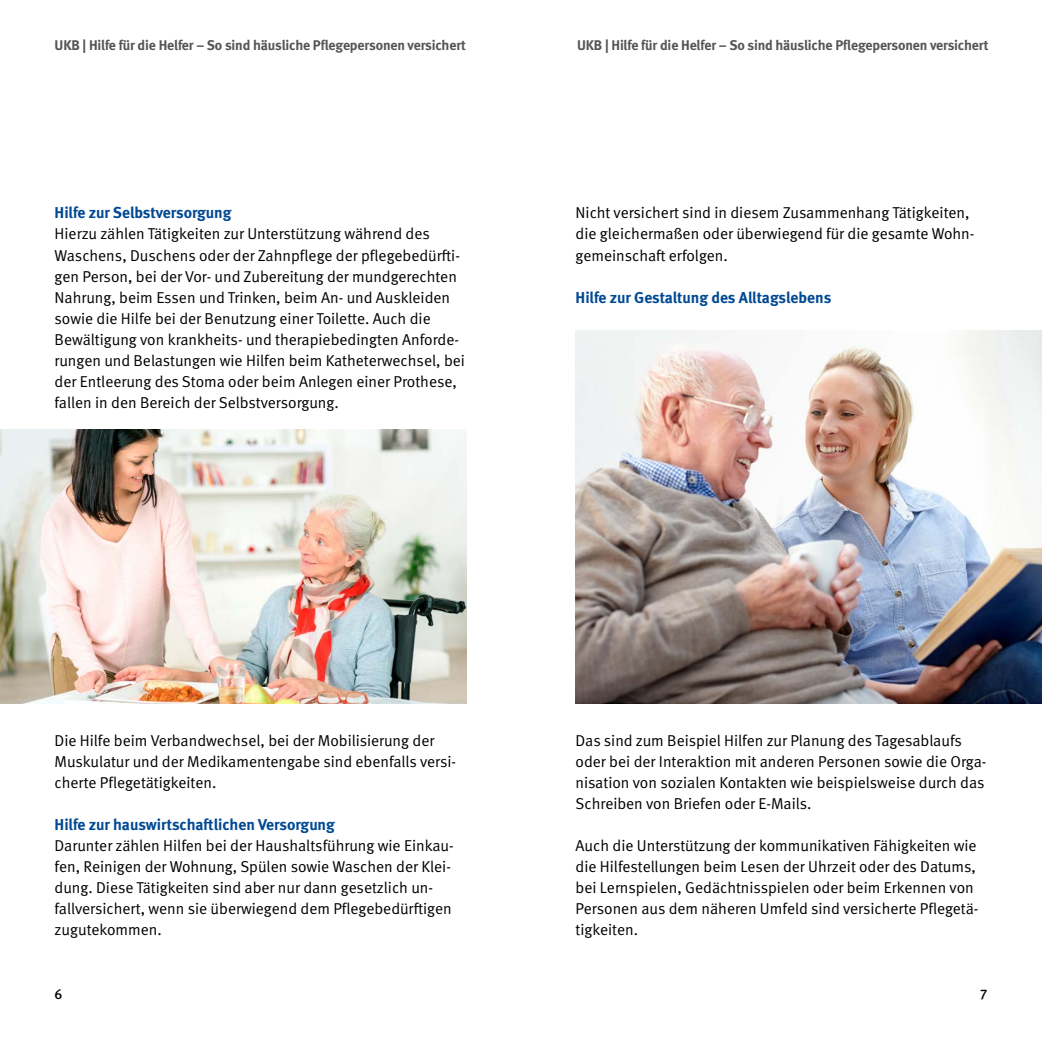
<style>
.page{position:relative;width:1042px;height:1042px;background:#fff}
.page>*{position:absolute;margin:0;border:0;box-sizing:border-box;transform-origin:0 0}
.t1{font:15.75px/21.2px "DGUV Meta";color:#000}
.t2{font:700 15.75px "DGUV Meta";letter-spacing:-.005em;color:#004993}
.t3{font:700 14px "DGUV Meta";letter-spacing:-.01em;color:#565656}
.t4{font:500 14px "DGUV Meta";color:#000}
</style>
<div class="page">
<img style="left:0;top:429px;width:466px;height:274px">
<img style="left:575px;top:331px;width:467px;height:372px">
<p class="t3" style="left:55px;top:36px;width:413px">UKB | Hilfe für die Helfer – So sind häusliche Pflegepersonen versichert</p>
<p class="t3" style="left:577px;top:36px;width:413px">UKB | Hilfe für die Helfer – So sind häusliche Pflegepersonen versichert</p>
<p class="t2" style="left:55px;top:203px;width:178px">Hilfe zur Selbstversorgung</p>
<p class="t1" style="left:55px;top:224px;width:412px">Hierzu zählen Tätigkeiten zur Unterstützung während des Waschens, Duschens oder der Zahnpflege der pflegebedürfti&shy;gen Person, bei der Vor- und Zubereitung der mundgerechten Nahrung, beim Essen und Trinken, beim An- und Auskleiden sowie die Hilfe bei der Benutzung einer Toilette. Auch die Bewältigung von krankheits- und therapiebedingten Anforde&shy;rungen und Belastungen wie Hilfen beim Katheterwechsel, bei der Entleerung des Stoma oder beim Anlegen einer Prothese, fallen in den Bereich der Selbstversorgung.</p>
<p class="t1" style="left:575px;top:203px;width:400px">Nicht versichert sind in diesem Zusammenhang Tätigkeiten, die gleichermaßen oder überwiegend für die gesamte Wohn&shy;gemeinschaft erfolgen.</p>
<p class="t2" style="left:575px;top:288px;width:257px">Hilfe zur Gestaltung des Alltagslebens</p>
<p class="t1" style="left:55px;top:730px;width:403px">Die Hilfe beim Verbandwechsel, bei der Mobilisierung der<br>Muskulatur und der Medikamentengabe sind ebenfalls versi&shy;cherte Pflegetätigkeiten.</p>
<p class="t2" style="left:55px;top:815px;width:282px">Hilfe zur hauswirtschaftlichen Versorgung</p>
<p class="t1" style="left:55px;top:835px;width:401px">Darunter zählen Hilfen bei der Haushaltsführung wie Einkau&shy;fen, Reinigen der Wohnung, Spülen sowie Waschen der Klei&shy;dung. Diese Tätigkeiten sind aber nur dann gesetzlich un&shy;fallversichert, wenn sie überwiegend dem Pflegebedürftigen zugutekommen.</p>
<p class="t1" style="left:575px;top:730px;width:412px">Das sind zum Beispiel Hilfen zur Planung des Tagesablaufs oder bei der Interaktion mit anderen Personen sowie die Orga&shy;nisation von sozialen Kontakten wie beispielsweise durch das Schreiben von Briefen oder E-Mails.</p>
<p class="t1" style="left:575px;top:835px;width:404px">Auch die Unterstützung der kommunikativen Fähigkeiten wie die Hilfestellungen beim Lesen der Uhrzeit oder des Datums, bei Lernspielen, Gedächtnisspielen oder beim Erkennen von Personen aus dem näheren Umfeld sind versicherte Pflegetä&shy;tigkeiten.</p>
<p class="t4" style="left:55px;top:985px;width:9px">6</p>
<p class="t4" style="left:980px;top:985px;width:9px">7</p>
</div>
